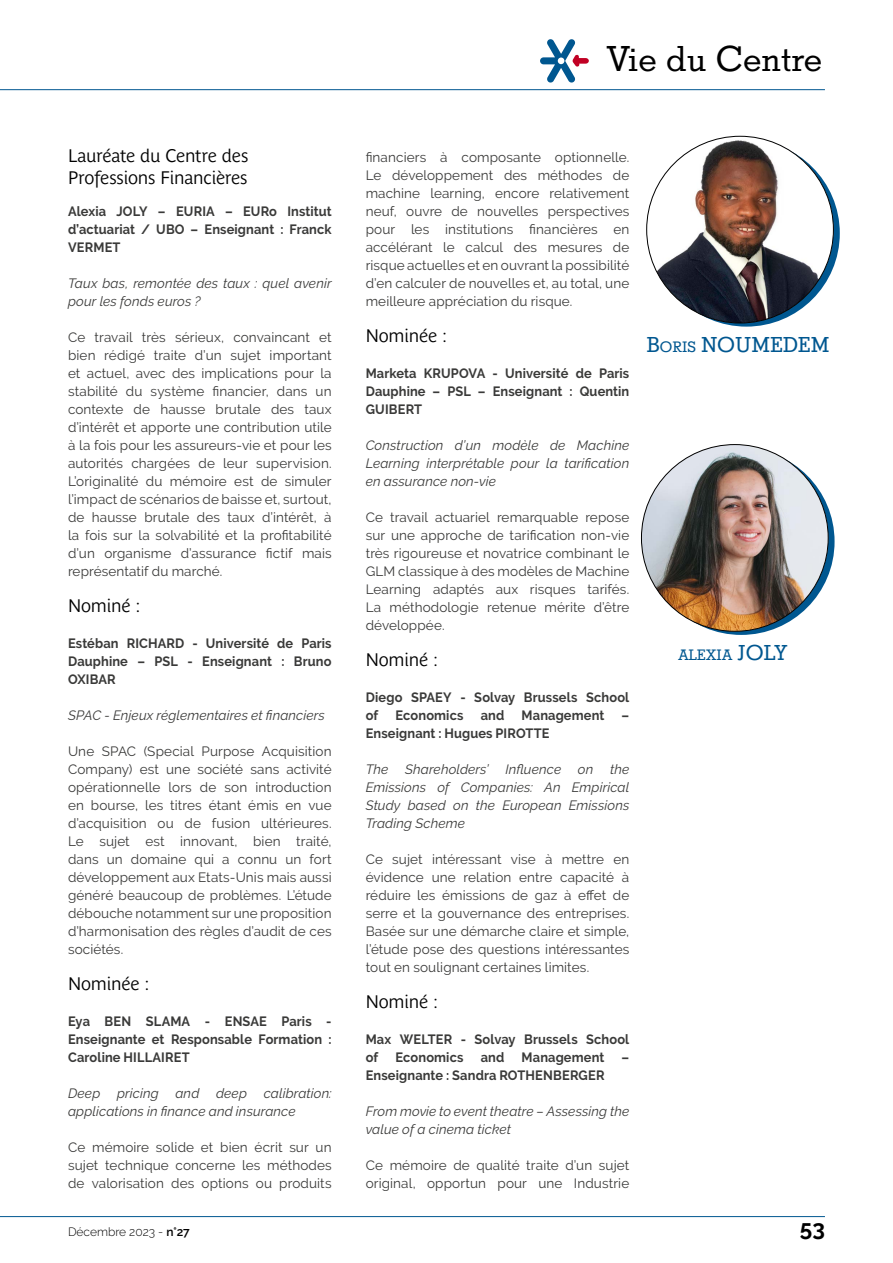
<style>
.page{position:relative;width:893px;height:1263px;background:#fff}
.page>*{position:absolute;margin:0;border:0;box-sizing:border-box;transform-origin:0 0}
.t1{font:37.5px "Stymie";color:#000}
.t2{font:22.5px "Stymie";color:#005790}
.t3{font:700 22.5px "Raleway";color:#000}
.t4{font:18px/21.6px "Parisine Plus Std Gris";letter-spacing:-.015em;color:#000}
.t5{font:15.75px "Stymie";letter-spacing:.01em;color:#005790}
.t6{font:13.5px/18px "Raleway";letter-spacing:.01em;color:#3a3a39;text-align:justify}
.t7{font:700 13.5px/18px "Raleway";letter-spacing:.01em;color:#3a3a39;text-align:justify;scale:.95 1}
.t8{font:italic 13.5px/18px "Raleway";letter-spacing:.01em;color:#3a3a39}
.t9{font:300 12px "Raleway";color:#000}
.s1{font-size:15.75px}
.s2{font-size:22.5px}
.s3{font-weight:600}
</style>
<div class="page">
<hr style="left:0;top:1216px;width:825px;height:1px;background:#005790">
<hr style="left:0;top:89px;width:825px;height:1px;background:#005790">
<img style="left:647px;top:137px;width:186px;height:186px">
<svg style="left:648px;top:448px;width:186px;height:187px"></svg>
<img style="left:641px;top:445px;width:187px;height:186px;border-radius:93px">
<svg style="left:540px;top:39px;width:49px;height:44px"></svg>
<h3 class="t4" style="left:68px;top:145px;width:182px">Lauréate du Centre des<br>Professions Financières</h3>
<p class="t7" style="left:68px;top:202px;width:279px">Alexia JOLY – EURIA – EURo Institut d’actuariat / UBO – Enseignant : Franck VERMET</p>
<p class="t8" style="left:68px;top:274px;width:265px">Taux bas, remontée des taux : quel avenir pour les fonds euros ?</p>
<p class="t6" style="left:68px;top:328px;width:265px">Ce travail très sérieux, convaincant et bien rédigé traite d’un sujet important et actuel, avec des implications pour la stabilité du système financier, dans un contexte de hausse brutale des taux d’intérêt et apporte une contribution utile à la fois pour les assureurs-vie et pour les autorités chargées de leur supervision.<br>L’originalité du mémoire est de simuler l’impact de scénarios de baisse et, surtout, de hausse brutale des taux d’intérêt, à la fois sur la solvabilité et la profitabilité d’un organisme d’assurance fictif mais représentatif du marché.</p>
<h3 class="t4" style="left:68px;top:595px;width:74px">Nominé :</h3>
<p class="t7" style="left:68px;top:634px;width:279px">Estéban RICHARD - Université de Paris Dauphine – PSL - Enseignant : Bruno OXIBAR</p>
<p class="t8" style="left:68px;top:706px;width:258px">SPAC - Enjeux réglementaires et financiers</p>
<p class="t6" style="left:68px;top:742px;width:265px">Une SPAC (Special Purpose Acquisition Company) est une société sans activité opérationnelle lors de son introduction en bourse, les titres étant émis en vue d’acquisition ou de fusion ultérieures.<br>Le sujet est innovant, bien traité, dans un domaine qui a connu un fort développement aux Etats-Unis mais aussi généré beaucoup de problèmes. L’étude débouche notamment sur une proposition d’harmonisation des règles d’audit de ces sociétés.</p>
<h3 class="t4" style="left:68px;top:973px;width:83px">Nominée :</h3>
<p class="t7" style="left:68px;top:1012px;width:279px">Eya BEN SLAMA - ENSAE Paris - Enseignante et Responsable Formation :<br>Caroline HILLAIRET</p>
<p class="t8" style="left:68px;top:1084px;width:265px">Deep pricing and deep calibration: applications in finance and insurance</p>
<p class="t6" style="left:68px;top:1138px;width:265px">Ce mémoire solide et bien écrit sur un sujet technique concerne les méthodes de valorisation des options ou produits</p>
<h1 class="t1" style="left:607px;top:37px;width:217px">Vie du Centre</h1>
<p class="t6" style="left:366px;top:148px;width:265px">financiers à composante optionnelle.<br>Le développement des méthodes de machine learning, encore relativement neuf, ouvre de nouvelles perspectives pour les institutions financières en accélérant le calcul des mesures de risque actuelles et en ouvrant la possibilité d’en calculer de nouvelles et, au total, une meilleure appréciation du risque.</p>
<h3 class="t4" style="left:366px;top:325px;width:83px">Nominée :</h3>
<p class="t7" style="left:366px;top:364px;width:279px">Marketa KRUPOVA - Université de Paris Dauphine – PSL – Enseignant : Quentin GUIBERT</p>
<p class="t8" style="left:366px;top:436px;width:265px;text-align:justify">Construction d’un modèle de Machine Learning interprétable pour la tarification en assurance non-vie</p>
<p class="t6" style="left:366px;top:508px;width:265px">Ce travail actuariel remarquable repose sur une approche de tarification non-vie très rigoureuse et novatrice combinant le GLM classique à des modèles de Machine Learning adaptés aux risques tarifés.<br>La méthodologie retenue mérite d’être développée.</p>
<h3 class="t4" style="left:366px;top:649px;width:74px">Nominé :</h3>
<p class="t7" style="left:366px;top:688px;width:279px">Diego SPAEY - Solvay Brussels School of</p>
<p class="t7" style="left:395px;top:706px;width:73px">Economics</p>
<p class="t7" style="left:481px;top:706px;width:26px">and</p>
<p class="t7" style="left:522px;top:706px;width:89px">Management</p>
<p class="t7" style="left:622px;top:706px;width:10px">–</p>
<p class="t7" style="left:366px;top:724px;width:195px">Enseignant : Hugues PIROTTE</p>
<p class="t8" style="left:366px;top:760px;width:265px;text-align:justify">The Shareholders’ Influence on the Emissions of Companies: An Empirical Study based on the European Emissions Trading Scheme</p>
<p class="t6" style="left:366px;top:850px;width:265px">Ce sujet intéressant vise à mettre en évidence une relation entre capacité à réduire les émissions de gaz à effet de serre et la gouvernance des entreprises.<br>Basée sur une démarche claire et simple, l’étude pose des questions intéressantes tout en soulignant certaines limites.</p>
<h3 class="t4" style="left:366px;top:991px;width:74px">Nominé :</h3>
<p class="t7" style="left:366px;top:1030px;width:279px">Max WELTER - Solvay Brussels School of</p>
<p class="t7" style="left:395px;top:1048px;width:73px">Economics</p>
<p class="t7" style="left:481px;top:1048px;width:26px">and</p>
<p class="t7" style="left:522px;top:1048px;width:89px">Management</p>
<p class="t7" style="left:622px;top:1048px;width:10px">–</p>
<p class="t7" style="left:366px;top:1066px;width:253px">Enseignante : Sandra ROTHENBERGER</p>
<p class="t8" style="left:366px;top:1102px;width:265px">From movie to event theatre – Assessing the value of a cinema ticket</p>
<p class="t6" style="left:366px;top:1156px;width:265px">Ce mémoire de qualité traite d’un sujet original, opportun pour une Industrie</p>
<h2 class="t2" style="left:646px;top:331px;width:184px">B<span class="s1">ORIS</span> NOUMEDEM</h2>
<p class="t5" style="left:678px;top:646px;width:110px">ALEXIA <span class="s2">JOLY</span></p>
<p class="t9" style="left:68px;top:1225px;width:123px">Décembre 2023 - <span class="s3">n°27</span></p>
<h2 class="t3" style="left:800px;top:1215px;width:27px">53</h2>
</div>
